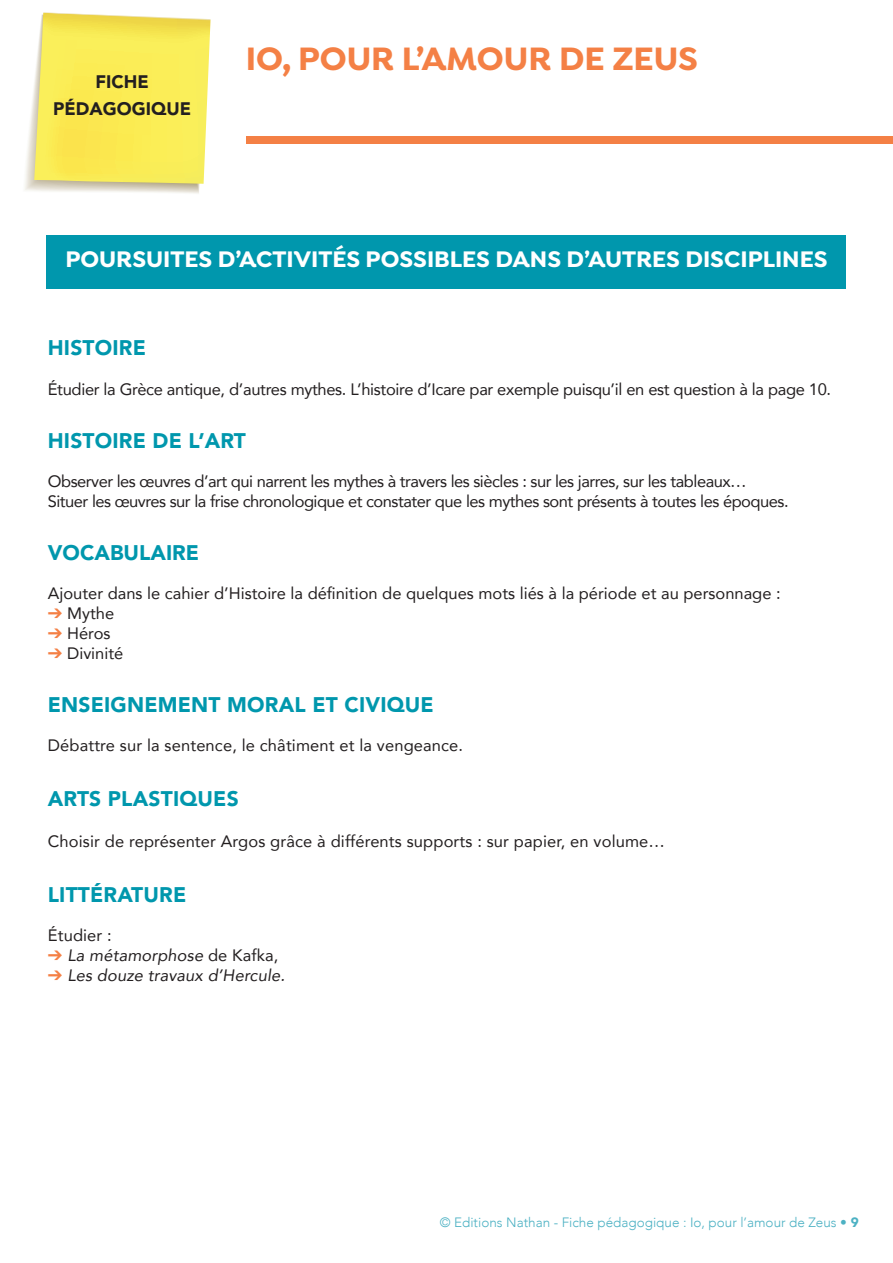
<style>
.page{position:relative;width:893px;height:1263px;background:#fff}
.page>*{position:absolute;margin:0;border:0;box-sizing:border-box;transform-origin:0 0}
.t1{font:700 34.5px "Isidora";color:#f48045}
.t2{font:700 24px "Isidora";color:#fff}
.t3{font:900 21px "Avenir LT Std";letter-spacing:.01em;color:#0097ad}
.t4{font:900 18px/27px "Avenir LT Std";color:#231f20;text-align:center}
.t5{font:16.5px/19.8px "Avenir";letter-spacing:-.02em;color:#231f20}
.t6{font:16.5px "Avenir";letter-spacing:.01em;color:#231f20}
.t7{font:16.5px "Avenir";color:#231f20}
.t8{font:italic 16.5px "Avenir";letter-spacing:.01em;color:#231f20}
.t9{font:300 13.5px "Avenir";color:#4cb1c3}
.s1{color:#f48045}
.s2{font-style:normal}
.s3{font-family:"Avenir LT Std";font-weight:900}
</style>
<div class="page">
<div style="left:246px;top:136px;width:647px;height:8px;background:#f48045"></div>
<svg style="left:25px;top:12px;width:186px;height:182px;background:#f7ea6d"></svg>
<div style="left:47px;top:235px;width:799px;height:53px;background:#0097ad"></div>
<p class="t4" style="left:53px;top:68px;width:140px">FICHE<br>PÉDAGOGIQUE</p>
<h1 class="t1" style="left:246px;top:37px;width:454px">IO, POUR L’AMOUR DE ZEUS</h1>
<h2 class="t2" style="left:65px;top:244px;width:764px">POURSUITES D’ACTIVITÉS POSSIBLES DANS D’AUTRES DISCIPLINES</h2>
<p class="t3" style="left:48px;top:335px;width:100px">HISTOIRE</p>
<p class="t5" style="left:48px;top:379px;width:785px">Étudier la Grèce antique, d’autres mythes. L’histoire d’Icare par exemple puisqu’il en est question à la page 10.</p>
<p class="t3" style="left:48px;top:428px;width:200px">HISTOIRE DE L’ART</p>
<p class="t5" style="left:48px;top:471px;width:742px">Observer les œuvres d’art qui narrent les mythes à travers les siècles : sur les jarres, sur les tableaux…<br>Situer les œuvres sur la frise chronologique et constater que les mythes sont présents à toutes les époques.</p>
<p class="t3" style="left:48px;top:540px;width:153px">VOCABULAIRE</p>
<p class="t7" style="left:48px;top:580px;width:734px">Ajouter dans le cahier d’Histoire la définition de quelques mots liés à la période et au personnage :</p>
<p class="t5" style="left:48px;top:603px;width:68px"><span class="s1">➔</span> Mythe</p>
<p class="t5" style="left:48px;top:623px;width:64px"><span class="s1">➔</span> Héros</p>
<p class="t7" style="left:48px;top:640px;width:77px"><span class="s1">➔</span> Divinité</p>
<p class="t3" style="left:48px;top:692px;width:388px">ENSEIGNEMENT MORAL ET CIVIQUE</p>
<p class="t6" style="left:48px;top:732px;width:417px">Débattre sur la sentence, le châtiment et la vengeance.</p>
<p class="t3" style="left:48px;top:786px;width:192px">ARTS PLASTIQUES</p>
<p class="t6" style="left:48px;top:828px;width:619px">Choisir de représenter Argos grâce à différents supports : sur papier, en volume…</p>
<p class="t3" style="left:48px;top:882px;width:140px">LITTÉRATURE</p>
<p class="t6" style="left:48px;top:922px;width:66px">Étudier :</p>
<p class="t8" style="left:48px;top:945px;width:232px"><span class="s1">➔</span> La métamorphose <span class="s2">de Kafka,</span></p>
<p class="t8" style="left:48px;top:965px;width:239px"><span class="s1">➔</span> Les douze travaux d’Hercule.</p>
<p class="t9" style="left:440px;top:1214px;width:421px">© Editions Nathan - Fiche pédagogique : Io, pour l’amour de Zeus • <span class="s3">9</span></p>
</div>
